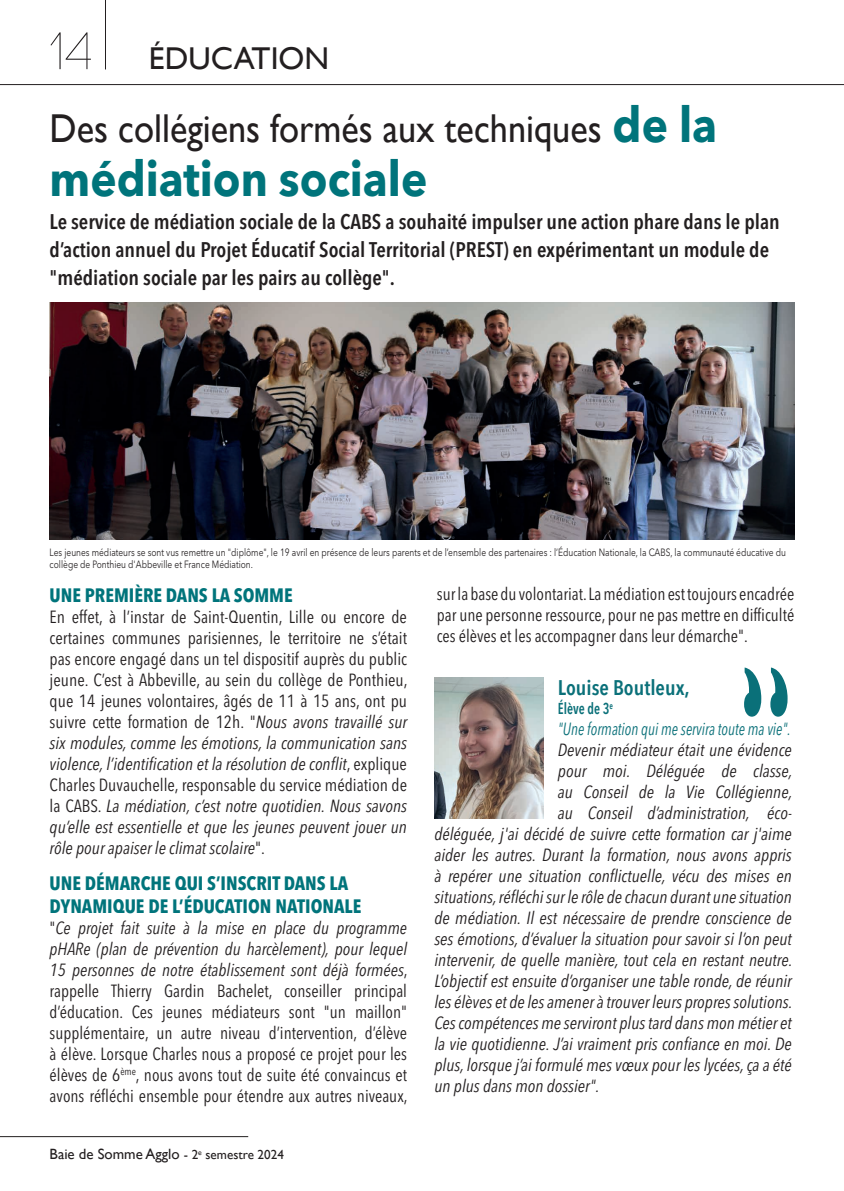
<style>
.page{position:relative;width:844px;height:1191px;background:#fff}
.page>*{position:absolute;margin:0;border:0;box-sizing:border-box;transform-origin:0 0}
.t1{font:700 49px "Avenir Next LT Pro";color:#00747b;scale:.9 1}
.t2{font:40.25px "Gill Sans";color:#231f20;scale:.9 1}
.t3{font:31.5px "Gill Sans";color:#231f20}
.t4{font:600 condensed 21px/28px "Avenir Next LT Pro";color:#231f20}
.t5{font:600 condensed 21px "Avenir Next LT Pro";color:#0a7079}
.t6{font:700 condensed 19.25px/23.1px "Avenir Next LT Pro";color:#00747b}
.t7{font:condensed 17.5px/21px "Avenir Next LT Pro";color:#231f20;text-align:justify}
.t8{font:italic condensed 17.5px "Avenir Next LT Pro";color:#231f20}
.t9{font:italic condensed 17.5px "Avenir Next LT Pro";color:#0a7079;scale:.86 1}
.t10{font:600 condensed 15.75px "Avenir Next LT Pro";color:#0a7079;scale:.85 1}
.t11{font:14.88px "Gill Sans";color:#231f20}
.t12{font:10.5px/12.6px "Avenir Next LT Pro";color:#231f20;scale:.8 1}
.s1{font-family:"Code Pro Light LC";font-size:52.5px}
.s2{font-family:"Avenir Next LT Pro";font-weight:700;font-size:49px;color:#00747b}
.s3{font-style:italic}
.s4{font-size:13.12px}
</style>
<div class="page">
<hr style="left:0;top:84px;width:843px;height:1px;background:#231f20">
<hr style="left:105px;top:0;width:1px;height:69px;background:#231f20">
<hr style="left:0;top:1136px;width:248px;height:1px;background:#231f20">
<img style="left:434px;top:677px;width:109px;height:141px">
<img style="left:50px;top:303px;width:744px;height:236px">
<h3 class="t3" style="left:50px;top:40px;width:281px"><span class="s1">14</span> ÉDUCATION</h3>
<h2 class="t2" style="left:50px;top:105px;width:743px">Des collégiens formés aux techniques <span class="s2">de la</span></h2>
<h1 class="t1" style="left:50px;top:149px;width:421px">médiation sociale</h1>
<p class="t4" style="left:50px;top:207px;width:731px">Le service de médiation sociale de la CABS a souhaité impulser une action phare dans le plan d’action annuel du Projet Éducatif Social Territorial (PREST) en expérimentant un module de "médiation sociale par les pairs au collège".</p>
<p class="t12" style="left:50px;top:546px;width:921px">Les jeunes médiateurs se sont vus remettre un "diplôme", le 19 avril en présence de leurs parents et de l’ensemble des partenaires : l’Éducation Nationale, la CABS, la communauté éducative du collège de Ponthieu d'Abbeville et France Médiation.</p>
<p class="t6" style="left:50px;top:583px;width:244px">UNE PREMIÈRE DANS LA SOMME</p>
<p class="t7" style="left:50px;top:606px;width:359px">En effet, à l’instar de Saint-Quentin, Lille ou encore de certaines communes parisiennes, le territoire ne s’était pas encore engagé dans un tel dispositif auprès du public jeune. C’est à Abbeville, au sein du collège de Ponthieu, que 14 jeunes volontaires, âgés de 11 à 15 ans, ont pu suivre cette formation de 12h. "<span class="s3">Nous avons travaillé sur six modules, comme les émotions, la communication sans violence, l’identification et la résolution de conflit</span>, explique Charles Duvauchelle, responsable du service médiation de la CABS. <span class="s3">La médiation, c’est notre quotidien. Nous savons qu’elle est essentielle et que les jeunes peuvent jouer un rôle pour apaiser le climat scolaire</span>".</p>
<p class="t6" style="left:50px;top:871px;width:313px">UNE DÉMARCHE QUI S’INSCRIT DANS LA<br>DYNAMIQUE DE L’ÉDUCATION NATIONALE</p>
<p class="t7" style="left:50px;top:917px;width:359px">"<span class="s3">Ce projet fait suite à la mise en place du programme pHARe (plan de prévention du harcèlement), pour lequel 15 personnes de notre établissement sont déjà formées</span>, rappelle Thierry Gardin Bachelet, conseiller principal d’éducation. Ces jeunes médiateurs sont "un maillon" supplémentaire, un autre niveau d’intervention, d’élève à élève. Lorsque Charles nous a proposé ce projet pour les élèves de 6<sup>ème</sup>, nous avons tout de suite été convaincus et avons réfléchi ensemble pour étendre aux autres niveaux,</p>
<p class="t11" style="left:50px;top:1145px;width:236px">Baie de Somme Agglo <span class="s4">- 2</span><sup>e</sup> <span class="s4">semestre 2024</span></p>
<p class="t7" style="left:437px;top:583px;width:359px">sur la base du volontariat. La médiation est toujours encadrée par une personne ressource, pour ne pas mettre en difficulté ces élèves et les accompagner dans leur démarche".</p>
<p class="t5" style="left:557px;top:675px;width:133px">Louise Boutleux,</p>
<p class="t10" style="left:557px;top:699px;width:66px">Élève de 3<sup>e</sup></p>
<p class="t9" style="left:557px;top:718px;width:272px">"Une formation qui me servira toute ma vie".</p>
<p class="t8" style="left:557px;top:739px;width:235px">Devenir médiateur était une évidence</p>
<p class="t8" style="left:557px;top:760px;width:236px">pour moi. Déléguée de classe,</p>
<p class="t8" style="left:557px;top:781px;width:236px">au Conseil de la Vie Collégienne,</p>
<p class="t8" style="left:557px;top:802px;width:235px">au Conseil d’administration, éco-</p>
<p class="t8" style="left:434px;top:823px;width:359px">déléguée, j'ai décidé de suivre cette formation car j'aime</p>
<p class="t8" style="left:434px;top:844px;width:359px">aider les autres. Durant la formation, nous avons appris</p>
<p class="t8" style="left:434px;top:865px;width:359px">à repérer une situation conflictuelle, vécu des mises en</p>
<p class="t8" style="left:434px;top:886px;width:359px">situations, réfléchi sur le rôle de chacun durant une situation</p>
<p class="t8" style="left:434px;top:907px;width:359px">de médiation. Il est nécessaire de prendre conscience de</p>
<p class="t8" style="left:434px;top:928px;width:359px">ses émotions, d’évaluer la situation pour savoir si l’on peut</p>
<p class="t8" style="left:434px;top:949px;width:359px">intervenir, de quelle manière, tout cela en restant neutre.</p>
<p class="t8" style="left:434px;top:970px;width:359px">L’objectif est ensuite d’organiser une table ronde, de réunir</p>
<p class="t8" style="left:434px;top:991px;width:359px">les élèves et de les amener à trouver leurs propres solutions.</p>
<p class="t8" style="left:434px;top:1012px;width:359px">Ces compétences me serviront plus tard dans mon métier et</p>
<p class="t8" style="left:434px;top:1033px;width:359px">la vie quotidienne. J’ai vraiment pris confiance en moi. De</p>
<p class="t8" style="left:434px;top:1054px;width:359px">plus, lorsque j’ai formulé mes vœux pour les lycées, ça a été</p>
<p class="t8" style="left:434px;top:1075px;width:166px">un plus dans mon dossier".</p>
</div>
